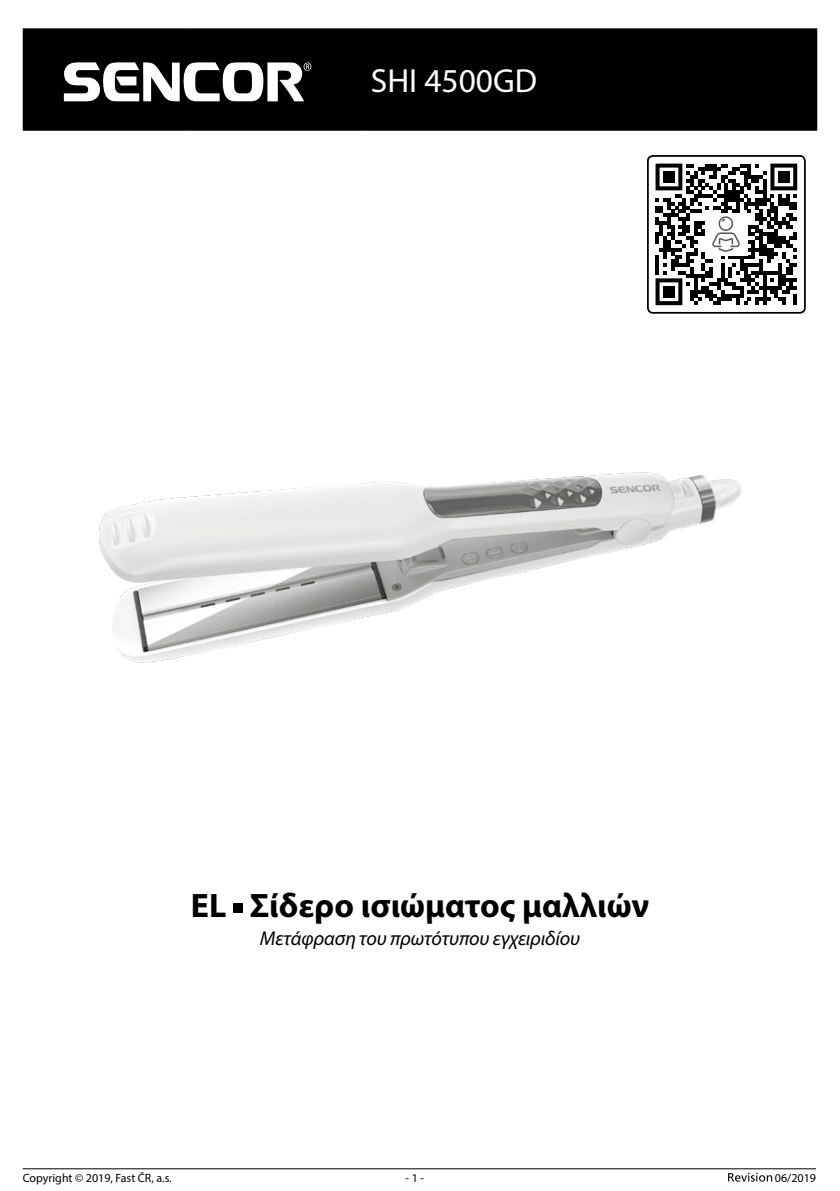
<style>
.page{position:relative;width:840px;height:1191px;background:#fff}
.page>*{position:absolute;margin:0;border:0;box-sizing:border-box;transform-origin:0 0}
.t1{font:700 34px "Myriad Pro";color:#000}
.t2{font:33.4px "Myriad Pro";color:#fff}
.t3{font:italic 20px "Myriad Pro";letter-spacing:-.01em;color:#000}
.t4{font:12px "Myriad Pro";color:#000}
</style>
<div class="page">
<svg style="left:728px;top:1172px;width:43px;height:9px"></svg>
<hr style="left:23px;top:1168px;width:792px;height:1px;background:#000">
<img style="left:99px;top:472px;width:642px;height:191px">
<div style="left:233px;top:903px;width:10px;height:10px;background:#000"></div>
<div style="left:25px;top:30px;width:789px;height:99px;background:#000"></div>
<hr style="left:23px;top:28px;width:163px;height:2px;background:#000">
<hr style="left:23px;top:30px;width:2px;height:99px;background:#000">
<hr style="left:186px;top:28px;width:176px;height:2px;background:#000">
<hr style="left:185px;top:30px;width:2px;height:99px;background:#000">
<hr style="left:362px;top:28px;width:454px;height:2px;background:#000">
<hr style="left:361px;top:30px;width:2px;height:99px;background:#000">
<hr style="left:814px;top:30px;width:2px;height:99px;background:#000">
<hr style="left:23px;top:129px;width:163px;height:2px;background:#000">
<hr style="left:186px;top:129px;width:176px;height:2px;background:#000">
<hr style="left:362px;top:129px;width:454px;height:2px;background:#000">
<svg style="left:63px;top:62px;width:248px;height:40px"></svg>
<div style="left:646px;top:155px;width:159px;height:159px;border:2px solid #000;border-radius:5px"></div>
<svg style="left:647px;top:156px;width:157px;height:157px"></svg>
<h2 class="t2" style="left:370px;top:60px;width:168px">SHI 4500GD</h2>
<h1 class="t1" style="left:191px;top:883px;width:459px">EL Σίδερο ισιώματος μαλλιών</h1>
<h3 class="t3" style="left:260px;top:926px;width:321px">Μετάφραση του πρωτότυπου εγχειριδίου</h3>
<p class="t4" style="left:23px;top:1170px;width:150px">Copyright © 2019, Fast ČR, a.s.</p>
<p class="t4" style="left:405px;top:1170px;width:20px">- 1 -</p>
<p class="t4" style="left:774px;top:1170px;width:43px">06/2019</p>
</div>
